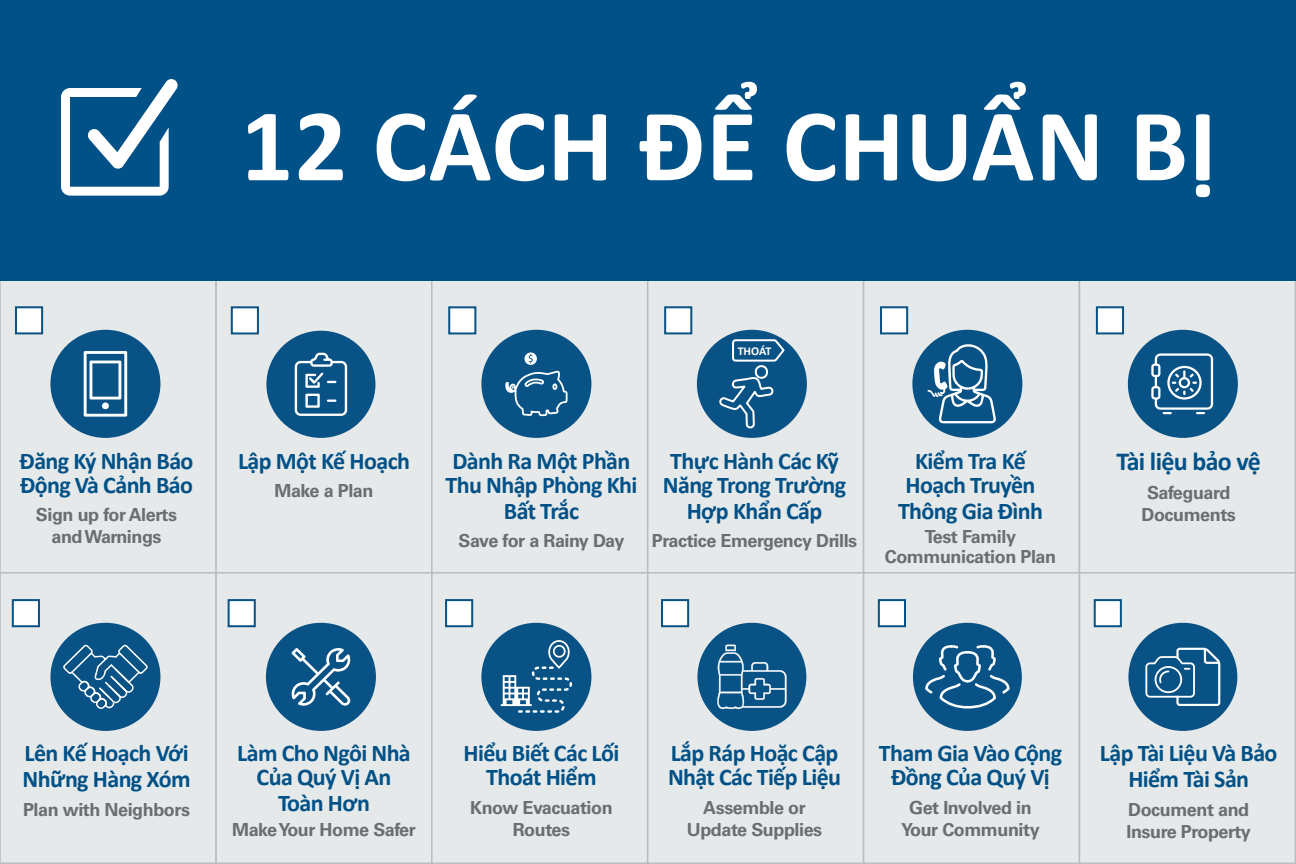
<style>
.page{position:relative;width:1296px;height:864px;background:#fff}
.page>*{position:absolute;margin:0;border:0;box-sizing:border-box;transform-origin:0 0}
.t1{font:700 104px "Calibri";letter-spacing:.01em;color:#fff}
.Icon_Text{font:700 26px "Calibri";letter-spacing:-.025em;color:#005187}
.Icon_Text-2{font:700 24px/25px "Calibri";letter-spacing:-.025em;color:#005187;text-align:center}
.Icon_Text-3{font:700 18px/22px "Univers LT Std";letter-spacing:-.025em;color:#6c6d70;text-align:center}
.Icon_Text-4{font:700 18px "Univers LT Std";letter-spacing:-.045em;color:#6c6d70}
.t2{font:700 12px "Calibri";letter-spacing:-.005em;color:#fff}
</style>
<div class="page">
<div style="left:215px;top:279px;width:218px;height:295px;background:#e6e9e9;border:2px solid #babcbe"></div>
<div style="left:431px;top:279px;width:217px;height:295px;background:#e6e9e9;border:2px solid #babcbe"></div>
<div style="left:647px;top:279px;width:217px;height:295px;background:#e6e9e9;border:2px solid #babcbe"></div>
<div style="left:863px;top:279px;width:217px;height:295px;background:#e6e9e9;border:2px solid #babcbe"></div>
<div style="left:216px;top:573px;width:216px;height:290px;background:#e6e9e9"></div>
<div style="left:215px;top:572px;width:218px;height:292px;border:2px solid #babcbe"></div>
<div style="left:432px;top:573px;width:216px;height:290px;background:#e6e9e9"></div>
<div style="left:431px;top:572px;width:217px;height:292px;border:2px solid #babcbe"></div>
<div style="left:648px;top:573px;width:216px;height:290px;background:#e6e9e9"></div>
<div style="left:647px;top:572px;width:217px;height:292px;border:2px solid #babcbe"></div>
<div style="left:864px;top:573px;width:215px;height:290px;background:#e6e9e9"></div>
<div style="left:863px;top:572px;width:217px;height:292px;border:2px solid #babcbe"></div>
<div style="left:697px;top:623px;width:109px;height:108px;background:#085286;border-radius:50%"></div>
<svg style="left:717px;top:645px;width:70px;height:64px"></svg>
<div style="left:913px;top:623px;width:109px;height:108px;background:#085286;border-radius:50%"></div>
<svg style="left:925px;top:645px;width:85px;height:64px"></svg>
<div style="left:0;top:279px;width:217px;height:295px;background:#e6e9e9;border:2px solid #babcbe"></div>
<div style="left:0;top:572px;width:217px;height:292px;background:#e6e9e9;border:2px solid #babcbe"></div>
<div style="left:50px;top:330px;width:110px;height:108px;background:#085286;border-radius:50%"></div>
<svg style="left:84px;top:351px;width:43px;height:66px"></svg>
<div style="left:102px;top:402px;width:7px;height:7px;background:#fff;border-radius:50%"></div>
<div style="left:50px;top:623px;width:110px;height:108px;background:#085286;border-radius:50%"></div>
<svg style="left:63px;top:645px;width:85px;height:64px"></svg>
<div style="left:266px;top:331px;width:109px;height:107px;background:#085286;border-radius:50%"></div>
<svg style="left:295px;top:353px;width:52px;height:63px"></svg>
<div style="left:266px;top:623px;width:110px;height:108px;background:#085286;border-radius:50%"></div>
<svg style="left:291px;top:648px;width:60px;height:58px"></svg>
<div style="left:1079px;top:279px;width:217px;height:295px;background:#e6e9e9;border:2px solid #babcbe"></div>
<div style="left:1079px;top:572px;width:217px;height:292px;background:#e6e9e9;border:2px solid #babcbe"></div>
<div style="left:1128px;top:623px;width:109px;height:108px;background:#085286;border-radius:50%"></div>
<svg style="left:1145px;top:648px;width:75px;height:58px"></svg>
<div style="left:1128px;top:330px;width:110px;height:108px;background:#085286;border-radius:50%"></div>
<svg style="left:1151px;top:353px;width:62px;height:61px"></svg>
<div style="left:481px;top:623px;width:110px;height:108px;background:#085286;border-radius:50%"></div>
<svg style="left:501px;top:640px;width:71px;height:73px"></svg>
<div style="left:697px;top:330px;width:110px;height:108px;background:#085286;border-radius:50%"></div>
<svg style="left:718px;top:338px;width:68px;height:91px"></svg>
<div style="left:481px;top:330px;width:110px;height:108px;background:#085286;border-radius:50%"></div>
<svg style="left:524px;top:352px;width:13px;height:13px"></svg>
<svg style="left:504px;top:370px;width:65px;height:68px"></svg>
<svg style="left:529px;top:354px;width:4px;height:9px"></svg>
<div style="left:912px;top:330px;width:110px;height:108px;background:#085286;border-radius:50%"></div>
<svg style="left:927px;top:344px;width:69px;height:79px"></svg>
<div style="left:0;top:0;width:1296px;height:280px;background:#005187"></div>
<div style="left:15px;top:306px;width:28px;height:28px;background:#fff;border:2px solid #085286"></div>
<div style="left:231px;top:306px;width:28px;height:28px;background:#fff;border:2px solid #085286"></div>
<div style="left:448px;top:306px;width:28px;height:28px;background:#fff;border:2px solid #085286"></div>
<div style="left:664px;top:306px;width:28px;height:28px;background:#fff;border:2px solid #085286"></div>
<div style="left:880px;top:306px;width:28px;height:28px;background:#fff;border:2px solid #085286"></div>
<div style="left:1096px;top:306px;width:28px;height:28px;background:#fff;border:2px solid #085286"></div>
<div style="left:1094px;top:599px;width:28px;height:28px;background:#fff;border:2px solid #085286"></div>
<div style="left:878px;top:599px;width:28px;height:28px;background:#fff;border:2px solid #085286"></div>
<div style="left:661px;top:599px;width:28px;height:28px;background:#fff;border:2px solid #085286"></div>
<div style="left:445px;top:599px;width:28px;height:28px;background:#fff;border:2px solid #085286"></div>
<div style="left:12px;top:599px;width:28px;height:28px;background:#fff;border:2px solid #085286"></div>
<div style="left:228px;top:599px;width:28px;height:28px;background:#fff;border:2px solid #085286"></div>
<svg style="left:61px;top:79px;width:117px;height:117px"></svg>
<h1 class="t1" style="left:241px;top:72px;width:978px">12 CÁCH ĐỂ CHUẨN BỊ</h1>
<p class="Icon_Text-2" style="left:20px;top:449px;width:175px;line-height:24px;text-align:left">Đăng Ký Nhận Báo<br>Động Và Cảnh Báo</p>
<p class="Icon_Text-3" style="left:36px;top:504px;width:143px">Sign up for Alerts and Warnings</p>
<p class="t2" style="left:738px;top:343px;width:35px">THOÁT</p>
<p class="Icon_Text-2" style="left:238px;top:448px;width:173px">Lập Một Kế Hoạch</p>
<p class="Icon_Text-3" style="left:275px;top:480px;width:100px">Make a Plan</p>
<p class="Icon_Text-2" style="left:446px;top:448px;width:193px">Dành Ra Một Phần<br>Thu Nhập Phòng Khi<br>Bất Trắc</p>
<p class="Icon_Text-4" style="left:458px;top:530px;width:167px">Save for a Rainy Day</p>
<p class="Icon_Text-2" style="left:663px;top:448px;width:185px">Thực Hành Các Kỹ<br>Năng Trong Trường<br>Hợp Khẩn Cấp</p>
<p class="Icon_Text-3" style="left:652px;top:530px;width:207px">Practice Emergency Drills</p>
<p class="Icon_Text-2" style="left:898px;top:448px;width:147px">Kiểm Tra Kế<br>Hoạch Truyền<br>Thông Gia Đình</p>
<p class="Icon_Text-3" style="left:885px;top:527px;width:173px;line-height:20px">Test Family<br>Communication Plan</p>
<p class="Icon_Text" style="left:1117px;top:443px;width:146px">Tài liệu bảo vệ</p>
<p class="Icon_Text-3" style="left:1142px;top:482px;width:96px">Safeguard<br>Documents</p>
<p class="Icon_Text-2" style="left:23px;top:740px;width:169px;line-height:26px;text-align:left">Lên Kế Hoạch Với<br>Những Hàng Xóm</p>
<p class="Icon_Text-3" style="left:23px;top:798px;width:168px">Plan with Neighbors</p>
<p class="Icon_Text-2" style="left:237px;top:740px;width:175px">Làm Cho Ngôi Nhà<br>Của Quý Vị An<br>Toàn Hơn</p>
<p class="Icon_Text-3" style="left:232px;top:819px;width:185px">Make Your Home Safer</p>
<p class="Icon_Text-2" style="left:464px;top:741px;width:157px;line-height:24px">Hiểu Biết Các Lối<br>Thoát Hiểm</p>
<p class="Icon_Text-3" style="left:470px;top:796px;width:144px">Know Evacuation<br>Routes</p>
<p class="Icon_Text-2" style="left:668px;top:741px;width:175px;line-height:24px;text-align:left">Lắp Ráp Hoặc Cập<br>Nhật Các Tiếp Liệu</p>
<p class="Icon_Text-3" style="left:687px;top:796px;width:137px">Assemble or<br>Update Supplies</p>
<p class="Icon_Text-2" style="left:879px;top:741px;width:185px;line-height:24px">Tham Gia Vào Cộng<br>Đồng Của Quý Vị</p>
<p class="Icon_Text-3" style="left:901px;top:796px;width:140px">Get Involved in<br>Your Community</p>
<p class="Icon_Text-2" style="left:1100px;top:740px;width:179px;line-height:26px">Lập Tài Liệu Và Bảo<br>Hiểm Tài Sản</p>
<p class="Icon_Text-3" style="left:1127px;top:798px;width:126px;text-align:left">Document and<br>Insure Property</p>
</div>
